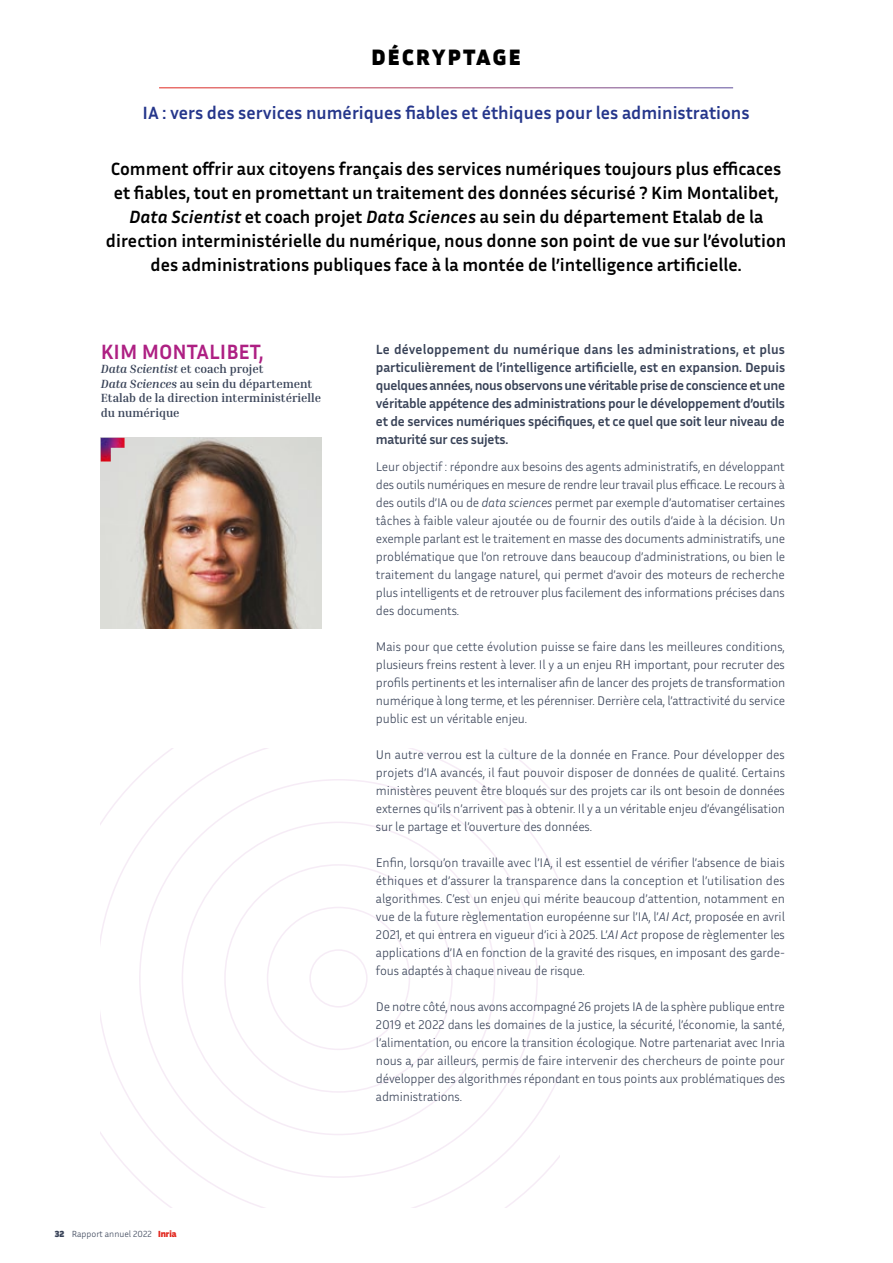
<style>
.page{position:relative;width:893px;height:1263px;background:#fff}
.page>*{position:absolute;margin:0;border:0;box-sizing:border-box;transform-origin:0 0}
.t1{font:800 22.65px "Inria Sans";letter-spacing:.1em;color:#000}
.t2{font:700 21px "Inria Sans";color:#ae2083}
.t3{font:700 18px/24px "Inria Sans";color:#000;text-align:center}
.t4{font:700 18px "Inria Sans";color:#25368b}
.t5{font:700 13.5px/18px "Inria Sans";letter-spacing:-.02em;color:#384257;text-align:justify}
.t6{font:300 12.75px/18px "Inria Sans";letter-spacing:-.01em;color:#384257;text-align:justify}
.t7{font:700 12px/14.4px "Inria Serif";color:#384257}
.t8{font:300 9px "Inria Sans";color:#384257}
.s1{font-style:italic}
.s2{font-weight:800}
.s3{font-weight:800;color:#e1261d}
</style>
<div class="page">
<svg style="left:101px;top:748px;width:459px;height:460px"></svg>
<img style="left:101px;top:438px;width:221px;height:190px">
<img style="left:101px;top:438px;width:24px;height:23px">
<h1 class="t1" style="left:372px;top:43px;width:151px">DÉCRYPTAGE</h1>
<h3 class="t4" style="left:143px;top:101px;width:608px">IA : vers des services numériques fiables et éthiques pour les administrations</h3>
<p class="t3" style="left:106px;top:156px;width:682px">Comment offrir aux citoyens français des services numériques toujours plus efficaces et fiables, tout en promettant un traitement des données sécurisé ? Kim Montalibet, <span class="s1">Data Scientist</span> et coach projet <span class="s1">Data Sciences</span> au sein du département Etalab de la direction interministérielle du numérique, nous donne son point de vue sur l’évolution des administrations publiques face à la montée de l’intelligence artificielle.</p>
<h2 class="t2" style="left:101px;top:338px;width:164px">KIM MONTALIBET,</h2>
<p class="t7" style="left:101px;top:362px;width:222px"><span class="s1">Data Scientist</span> et coach projet<br><span class="s1">Data Sciences</span> au sein du département<br>Etalab de la direction interministérielle du numérique</p>
<p class="t8" style="left:55px;top:1227px;width:123px"><span class="s2">32</span> Rapport annuel 2022 <span class="s3">Inria</span></p>
<p class="t5" style="left:376px;top:340px;width:411px">Le développement du numérique dans les administrations, et plus particulièrement de l’intelligence artificielle, est en expansion. Depuis quelques années, nous observons une véritable prise de conscience et une véritable appétence des administrations pour le développement d’outils et de services numériques spécifiques, et ce quel que soit leur niveau de maturité sur ces sujets.</p>
<p class="t6" style="left:376px;top:457px;width:411px">Leur objectif : répondre aux besoins des agents administratifs, en développant des outils numériques en mesure de rendre leur travail plus efficace. Le recours à des outils d’IA ou de <span class="s1">data sciences</span> permet par exemple d’automatiser certaines tâches à faible valeur ajoutée ou de fournir des outils d’aide à la décision. Un exemple parlant est le traitement en masse des documents administratifs, une problématique que l’on retrouve dans beaucoup d’administrations, ou bien le traitement du langage naturel, qui permet d’avoir des moteurs de recherche plus intelligents et de retrouver plus facilement des informations précises dans des documents.</p>
<p class="t6" style="left:376px;top:637px;width:411px">Mais pour que cette évolution puisse se faire dans les meilleures conditions, plusieurs freins restent à lever. Il y a un enjeu RH important, pour recruter des profils pertinents et les internaliser afin de lancer des projets de transformation numérique à long terme, et les pérenniser. Derrière cela, l’attractivité du service public est un véritable enjeu.</p>
<p class="t6" style="left:376px;top:745px;width:411px">Un autre verrou est la culture de la donnée en France. Pour développer des projets d’IA avancés, il faut pouvoir disposer de données de qualité. Certains ministères peuvent être bloqués sur des projets car ils ont besoin de données externes qu’ils n’arrivent pas à obtenir. Il y a un véritable enjeu d’évangélisation sur le partage et l’ouverture des données.</p>
<p class="t6" style="left:376px;top:853px;width:410px">Enfin, lorsqu’on travaille avec l’IA, il est essentiel de vérifier l’absence de biais éthiques et d’assurer la transparence dans la conception et l’utilisation des algorithmes. C’est un enjeu qui mérite beaucoup d’attention, notamment en vue de la future règlementation européenne sur l’IA, l’<span class="s1">AI Act</span>, proposée en avril 2021, et qui entrera en vigueur d’ici à 2025. L’<span class="s1">AI Act</span> propose de règlementer les applications d’IA en fonction de la gravité des risques, en imposant des garde&shy;fous adaptés à chaque niveau de risque.</p>
<p class="t6" style="left:376px;top:997px;width:411px">De notre côté, nous avons accompagné 26 projets IA de la sphère publique entre 2019 et 2022 dans les domaines de la justice, la sécurité, l’économie, la santé, l’alimentation, ou encore la transition écologique. Notre partenariat avec Inria nous a, par ailleurs, permis de faire intervenir des chercheurs de pointe pour développer des algorithmes répondant en tous points aux problématiques des administrations.</p>
</div>
